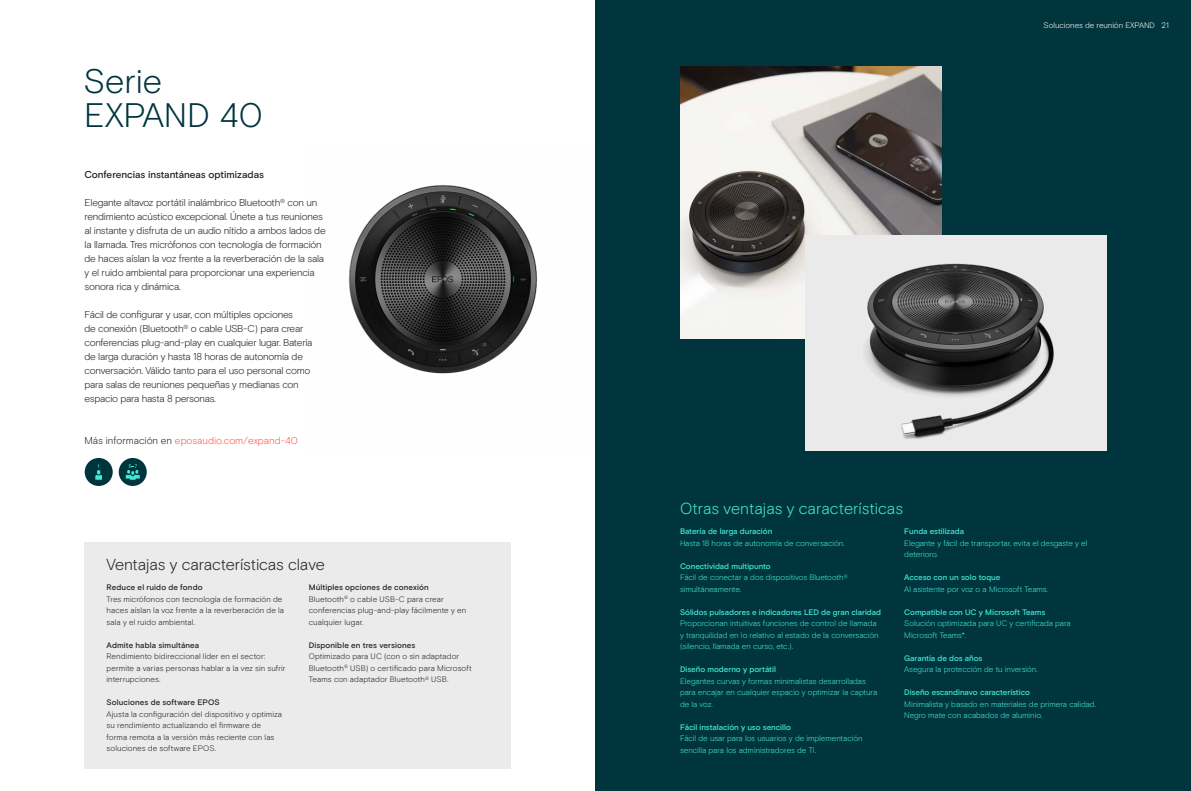
<style>
.page{position:relative;width:1191px;height:791px;background:#fff}
.page>*{position:absolute;margin:0;border:0;box-sizing:border-box;transform-origin:0 0}
.t1{font:300 34px/34px "EPOS Basis";color:#00353d}
.t2{font:300 16px "EPOS Basis";letter-spacing:-.01em;color:#231f20}
.t3{font:300 16px "EPOS Basis";color:#44ead6}
.t4{font:300 10px/14px "EPOS Basis";letter-spacing:-.025em;color:#231f20}
.t5{font:300 10px "EPOS Basis";color:#ff5549}
.t6{font:500 10px "EPOS Basis";letter-spacing:-.005em;color:#231f20}
.t7{font:300 8px/11.5px "EPOS Basis";letter-spacing:-.005em;color:#44ead6}
.t8{font:300 8px/11.5px "EPOS Basis";letter-spacing:.01em;color:#231f20}
.t9{font:500 8px "EPOS Basis";letter-spacing:-.005em;color:#44ead6}
.t10{font:500 8px "EPOS Basis";letter-spacing:.015em;color:#231f20}
.t11{font:300 8px "EPOS Basis";letter-spacing:-.005em;color:#fff}
.s1{color:#231f20}
.s2{font-weight:500}
</style>
<div class="page">
<div style="left:595px;top:0;width:596px;height:791px;background:#00353d"></div>
<img style="left:680px;top:66px;width:261px;height:272px">
<img style="left:805px;top:235px;width:301px;height:216px">
<img style="left:348px;top:185px;width:189px;height:189px">
<div style="left:85px;top:542px;width:426px;height:227px;background:#ebebeb"></div>
<div style="left:119px;top:458px;width:28px;height:28px;background:#00353d;border-radius:50%"></div>
<svg style="left:126px;top:464px;width:14px;height:16px"></svg>
<div style="left:85px;top:458px;width:28px;height:28px;background:#00353d;border-radius:50%"></div>
<svg style="left:95px;top:464px;width:7px;height:16px"></svg>
<h1 class="t1" style="left:83px;top:64px;width:181px">Serie<br>EXPAND 40</h1>
<p class="t6" style="left:85px;top:169px;width:181px">Conferencias instantáneas optimizadas</p>
<p class="t4" style="left:85px;top:196px;width:243px">Elegante altavoz portátil inalámbrico Bluetooth<sup>®</sup> con un rendimiento acústico excepcional. Únete a tus reuniones al instante y disfruta de un audio nítido a ambos lados de la llamada. Tres micrófonos con tecnología de formación de haces aíslan la voz frente a la reverberación de la sala y el ruido ambiental para proporcionar una experiencia sonora rica y dinámica.</p>
<p class="t4" style="left:85px;top:308px;width:229px">Fácil de configurar y usar, con múltiples opciones<br>de conexión (Bluetooth<sup>®</sup> o cable USB-C) para crear conferencias plug-and-play en cualquier lugar. Batería de larga duración y hasta 18 horas de autonomía de conversación. Válido tanto para el uso personal como para salas de reuniones pequeñas y medianas con espacio para hasta 8 personas.</p>
<p class="t5" style="left:85px;top:435px;width:215px"><span class="s1">Más información en</span> eposaudio.com/expand-40</p>
<h2 class="t2" style="left:107px;top:555px;width:220px">Ventajas y características clave</h2>
<p class="t10" style="left:107px;top:583px;width:97px">Reduce el ruido de fondo</p>
<p class="t8" style="left:107px;top:593px;width:179px">Tres micrófonos con tecnología de formación de haces aíslan la voz frente a la reverberación de la sala y el ruido ambiental.</p>
<p class="t10" style="left:107px;top:640px;width:94px">Admite habla simultánea</p>
<p class="t8" style="left:107px;top:651px;width:181px">Rendimiento bidireccional líder en el sector: permite a varias personas hablar a la vez sin sufrir interrupciones.</p>
<p class="t10" style="left:107px;top:698px;width:115px">Soluciones de software EPOS</p>
<p class="t8" style="left:107px;top:708px;width:177px">Ajusta la configuración del dispositivo y optimiza su rendimiento actualizando el firmware de forma remota a la versión más reciente con las soluciones de software EPOS.</p>
<p class="t8" style="left:309px;top:582px;width:159px"><span class="s2">Múltiples opciones de conexión<br></span>Bluetooth<sup>®</sup> o cable USB-C para crear conferencias plug-and-play fácilmente y en cualquier lugar.</p>
<p class="t10" style="left:309px;top:640px;width:108px">Disponible en tres versiones</p>
<p class="t8" style="left:309px;top:651px;width:164px">Optimizado para UC (con o sin adaptador<br>Bluetooth<sup>®</sup> USB) o certificado para Microsoft<br>Teams con adaptador Bluetooth<sup>®</sup> USB.</p>
<p class="t11" style="left:1043px;top:21px;width:127px">Soluciones de reunión EXPAND 21</p>
<h2 class="t3" style="left:680px;top:499px;width:224px">Otras ventajas y características</h2>
<p class="t9" style="left:680px;top:527px;width:94px">Batería de larga duración</p>
<p class="t7" style="left:680px;top:537px;width:166px">Hasta 18 horas de autonomía de conversación.</p>
<p class="t7" style="left:680px;top:560px;width:169px"><span class="s2">Conectividad multipunto<br></span>Fácil de conectar a dos dispositivos Bluetooth<sup>® </sup>simultáneamente.</p>
<p class="t9" style="left:680px;top:607px;width:202px">Sólidos pulsadores e indicadores LED de gran claridad</p>
<p class="t7" style="left:680px;top:618px;width:200px">Proporcionan intuitivas funciones de control de llamada y tranquilidad en lo relativo al estado de la conversación (silencio, llamada en curso, etc.).</p>
<p class="t9" style="left:680px;top:665px;width:97px">Diseño moderno y portátil</p>
<p class="t7" style="left:680px;top:675px;width:199px">Elegantes curvas y formas minimalistas desarrolladas para encajar en cualquier espacio y optimizar la captura de la voz.</p>
<p class="t9" style="left:680px;top:722px;width:112px">Fácil instalación y uso sencillo</p>
<p class="t7" style="left:680px;top:733px;width:184px">Fácil de usar para los usuarios y de implementación sencilla para los administradores de TI.</p>
<p class="t9" style="left:904px;top:527px;width:61px">Funda estilizada</p>
<p class="t7" style="left:904px;top:537px;width:185px">Elegante y fácil de transportar, evita el desgaste y el deterioro.</p>
<p class="t9" style="left:904px;top:573px;width:98px">Acceso con un solo toque</p>
<p class="t7" style="left:904px;top:583px;width:145px">Al asistente por voz o a Microsoft Teams.</p>
<p class="t9" style="left:904px;top:607px;width:143px">Compatible con UC y Microsoft Teams</p>
<p class="t7" style="left:904px;top:618px;width:168px">Solución optimizada para UC y certificada para<br>Microsoft Teams*.</p>
<p class="t9" style="left:904px;top:653px;width:80px">Garantía de dos años</p>
<p class="t7" style="left:904px;top:664px;width:135px">Asegura la protección de tu inversión.</p>
<p class="t9" style="left:904px;top:688px;width:127px">Diseño escandinavo característico</p>
<p class="t7" style="left:904px;top:698px;width:193px">Minimalista y basado en materiales de primera calidad.<br>Negro mate con acabados de aluminio.</p>
</div>
